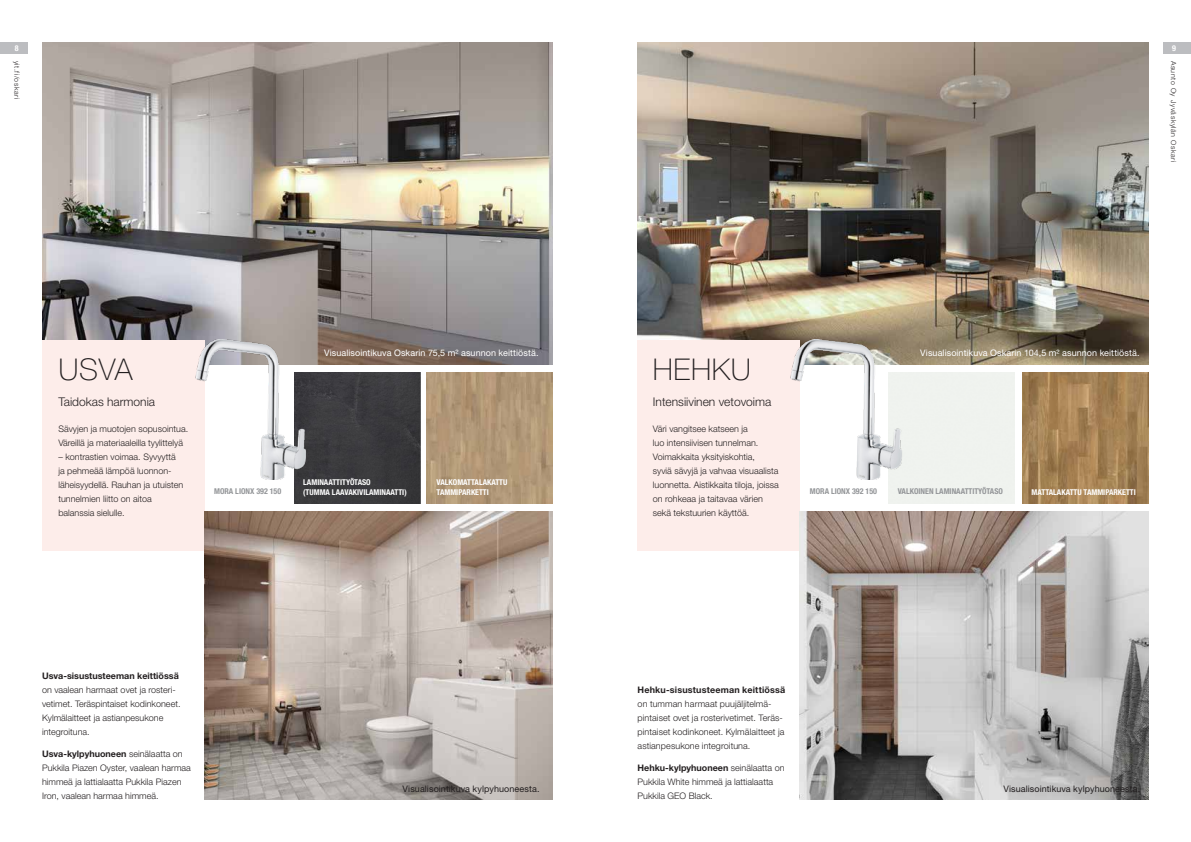
<style>
.page{position:relative;width:1191px;height:842px;background:#fff}
.page>*{position:absolute;margin:0;border:0;box-sizing:border-box;transform-origin:0 0}
.t1{font:100 30px "Helvetica Neue LT Pro";letter-spacing:.02em;color:#231f20}
.t2{font:300 12px "Helvetica Neue LT Pro";color:#231f20}
.t3{font:300 9px/14px "Helvetica Neue LT Pro";color:#231f20}
.t4{font:9px "Helvetica Neue LT Pro";letter-spacing:.01em;color:#fff}
.t5{font:9px "Helvetica Neue LT Pro";letter-spacing:.01em;color:#231f20}
.t6{font:700 9px "Helvetica Neue LT Pro";letter-spacing:.02em;color:#231f20}
.t7{font:700 9px "Helvetica Neue LT Pro";color:#231f20}
.t8{font:700 condensed 8px/9.6px "Helvetica Neue LT Pro";color:#fff}
.t9{font:700 condensed 8px "Helvetica Neue LT Pro";color:#939598}
.t10{font:300 7px "Helvetica Neue LT Pro";letter-spacing:.08em;color:#231f20}
.s1{font-weight:700}
</style>
<div class="page">
<div style="left:0;top:43px;width:28px;height:11px;background:#bcbdc0"></div>
<div style="left:1162px;top:43px;width:29px;height:11px;background:#bcbdc0"></div>
<img style="left:637px;top:43px;width:511px;height:321px">
<img style="left:42px;top:43px;width:510px;height:321px">
<div style="left:42px;top:340px;width:162px;height:210px;background:#fdedea"></div>
<img style="left:426px;top:373px;width:126px;height:130px">
<div style="left:295px;top:373px;width:126px;height:130px;background:#3b3a3d"></div>
<div style="left:637px;top:340px;width:162px;height:210px;background:#fdedea"></div>
<img style="left:1022px;top:373px;width:126px;height:130px">
<img style="left:204px;top:511px;width:348px;height:288px">
<img style="left:799px;top:511px;width:349px;height:288px">
<img style="left:195px;top:340px;width:115px;height:139px">
<img style="left:790px;top:340px;width:115px;height:139px">
<p class="t8" style="left:15px;top:44px;width:5px">8</p>
<p class="t8" style="left:1172px;top:44px;width:5px">9</p>
<p class="t10" style="left:21px;top:61px;width:40px;rotate:90deg">yit.fi/oskari</p>
<p class="t10" style="left:1177px;top:61px;width:103px;rotate:90deg">Asunto Oy Jyväskylän Oskari</p>
<h1 class="t1" style="left:58px;top:352px;width:76px">USVA</h1>
<h2 class="t2" style="left:58px;top:395px;width:98px">Taidokas harmonia</h2>
<p class="t3" style="left:58px;top:421px;width:131px">Sävyjen ja muotojen sopusointua.<br>Väreillä ja materiaaleilla tyylittelyä</p>
<p class="t3" style="left:58px;top:449px;width:126px">– kontrastien voimaa. Syvyyttä ja pehmeää lämpöä luonnon&shy;läheisyydellä. Rauhan ja utuisten tunnelmien liitto on aitoa balanssia sielulle.</p>
<p class="t4" style="left:324px;top:347px;width:216px">Visualisointikuva Oskarin 75,5 m² asunnon keittiöstä.</p>
<p class="t4" style="left:920px;top:347px;width:221px">Visualisointikuva Oskarin 104,5 m² asunnon keittiöstä.</p>
<h1 class="t1" style="left:653px;top:352px;width:99px">HEHKU</h1>
<h2 class="t2" style="left:653px;top:395px;width:120px">Intensiivinen vetovoima</h2>
<p class="t3" style="left:653px;top:421px;width:128px">Väri vangitsee katseen ja<br>luo intensiivisen tunnelman.<br>Voimakkaita yksityiskohtia,<br>syviä sävyjä ja vahvaa visuaalista luonnetta. Aistikkaita tiloja, joissa on rohkeaa ja taitavaa värien sekä tekstuurien käyttöä.</p>
<p class="t8" style="left:303px;top:477px;width:105px">LAMINAATTITYÖTASO<br>(TUMMA LAAVAKIVILAMINAATTI)</p>
<p class="t8" style="left:436px;top:477px;width:72px">VALKOMATTALAKATTU<br>TAMMIPARKETTI</p>
<p class="t9" style="left:214px;top:486px;width:69px">MORA LIONX 392 150</p>
<p class="t9" style="left:810px;top:486px;width:69px">MORA LIONX 392 150</p>
<p class="t9" style="left:897px;top:486px;width:107px">VALKOINEN LAMINAATTITYÖTASO</p>
<p class="t8" style="left:1031px;top:487px;width:106px">MATTALAKATTU TAMMIPARKETTI</p>
<p class="t7" style="left:42px;top:670px;width:138px">Usva-sisustusteeman keittiössä</p>
<p class="t3" style="left:42px;top:683px;width:140px">on vaalean harmaat ovet ja rosteri&shy;vetimet. Teräspintaiset kodinkoneet.<br>Kylmälaitteet ja astianpesukone integroituna.</p>
<p class="t3" style="left:42px;top:746px;width:150px"><span class="s1">Usva-kylpyhuoneen</span> seinälaatta on Pukkila Piazen Oyster, vaalean harmaa himmeä ja lattialaatta Pukkila Piazen Iron, vaalean harmaa himmeä.</p>
<p class="t6" style="left:637px;top:684px;width:149px">Hehku-sisustusteeman keittiössä</p>
<p class="t3" style="left:637px;top:697px;width:148px">on tumman harmaat puujäljitelmä&shy;pintaiset ovet ja rosterivetimet. Teräs&shy;pintaiset kodinkoneet. Kylmälaitteet ja astianpesukone integroituna.</p>
<p class="t3" style="left:637px;top:761px;width:148px"><span class="s1">Hehku-kylpyhuoneen</span> seinälaatta on<br>Pukkila White himmeä ja lattialaatta<br>Pukkila GEO Black.</p>
<p class="t5" style="left:402px;top:783px;width:138px">Visualisointikuva kylpyhuoneesta.</p>
<p class="t5" style="left:1003px;top:783px;width:138px">Visualisointikuva kylpyhuoneesta.</p>
</div>
